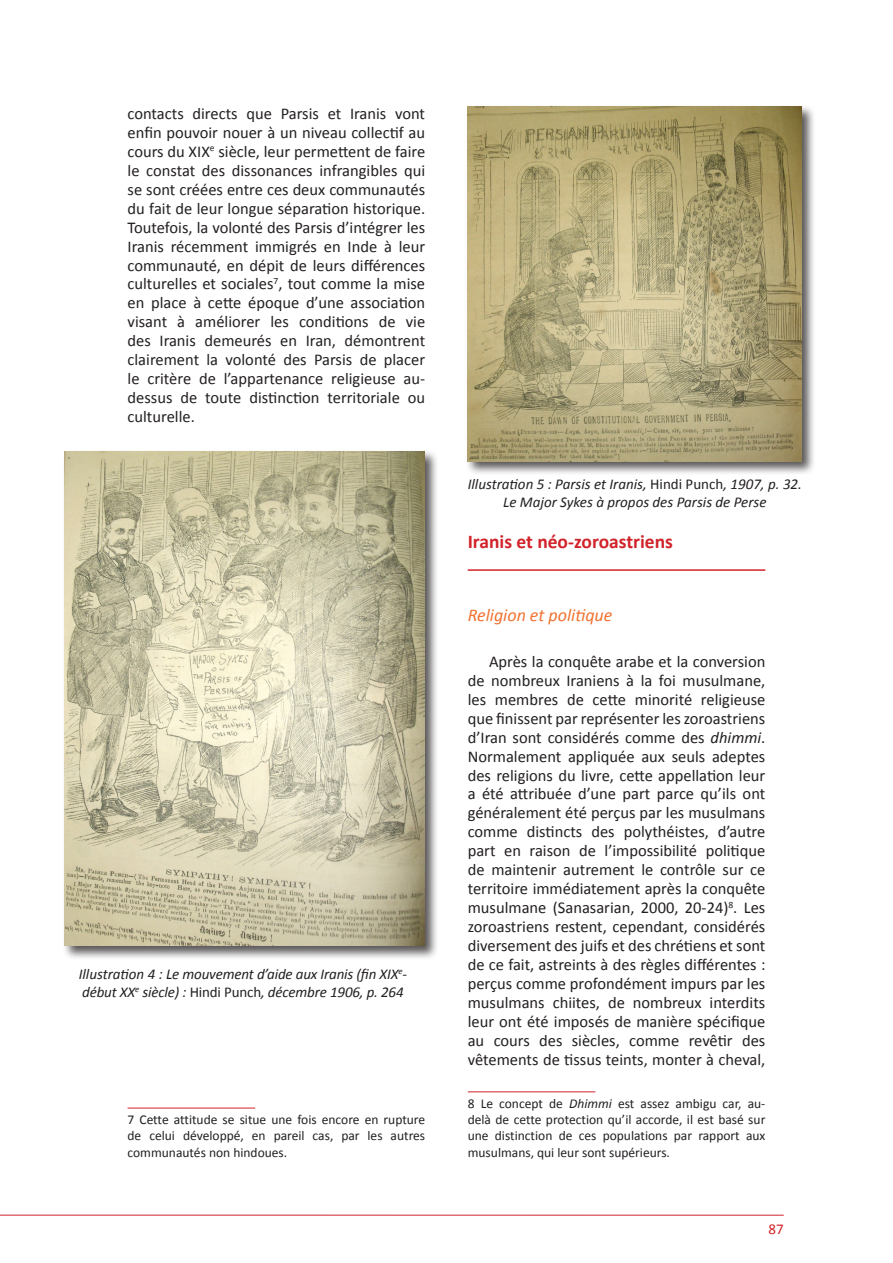
<style>
.page{position:relative;width:893px;height:1263px;background:#fff}
.page>*{position:absolute;margin:0;border:0;box-sizing:border-box;transform-origin:0 0}
.Titre_1{font:700 19.5px "Calibri";color:#d1232a}
.titre_2{font:italic 18px "Calibri";color:#f17230}
.Texte_article{font:16.5px/18.9px "Calibri";color:#231f20;text-align:justify}
.Légende{font:italic 15px/18px "Calibri";letter-spacing:-.005em;color:#231f20}
.t1{font:15px "Calibri";color:#d1232a}
.Note_de_bas_de_page{font:13.5px/16.2px "Calibri";color:#231f20;text-align:justify}
.s1{font-style:normal}
.s2{font-style:italic}
</style>
<div class="page">
<hr style="left:0;top:1215px;width:784px;height:1px;background:#d1232a">
<hr style="left:128px;top:1108px;width:127px;height:1px;background:#d1232a">
<hr style="left:468px;top:569px;width:297px;height:2px;background:#d1232a">
<hr style="left:468px;top:1091px;width:127px;height:1px;background:#d1232a">
<div style="left:62px;top:449px;width:377px;height:511px;background:#231f20;opacity:.75"></div>
<img style="left:65px;top:451px;width:360px;height:495px">
<div style="left:465px;top:104px;width:351px;height:372px;background:#231f20;opacity:.75"></div>
<img style="left:468px;top:106px;width:334px;height:355px">
<p class="Texte_article" style="left:128px;top:104px;width:299px">contacts directs que Parsis et Iranis vont enfin pouvoir nouer à un niveau collectif au cours du XIX<sup>e</sup> siècle, leur permettent de faire le constat des dissonances infrangibles qui se sont créées entre ces deux communautés du fait de leur longue séparation historique.<br>Toutefois, la volonté des Parsis d’intégrer les Iranis récemment immigrés en Inde à leur communauté, en dépit de leurs différences culturelles et sociales<sup>7</sup>, tout comme la mise en place à cette époque d’une association visant à améliorer les conditions de vie des Iranis demeurés en Iran, démontrent clairement la volonté des Parsis de placer le critère de l’appartenance religieuse au&shy;dessus de toute distinction territoriale ou culturelle.</p>
<p class="Légende" style="left:79px;top:964px;width:330px">Illustration 4 : Le mouvement d’aide aux Iranis (fin XIX<sup>e&shy;</sup>début XX<sup>e</sup> siècle) : <span class="s1">Hindi Punch</span>, décembre 1906, p. 264</p>
<p class="Note_de_bas_de_page" style="left:128px;top:1112px;width:299px">7 Cette attitude se situe une fois encore en rupture de celui développé, en pareil cas, par les autres communautés non hindoues.</p>
<p class="Légende" style="left:468px;top:474px;width:336px;text-align:center">Illustration 5 : Parsis et Iranis, <span class="s1">Hindi Punch</span>, 1907, p. 32.<br>Le Major Sykes à propos des Parsis de Perse</p>
<p class="Titre_1" style="left:468px;top:529px;width:207px">Iranis et néo-zoroastriens</p>
<p class="titre_2" style="left:468px;top:602px;width:146px">Religion et politique</p>
<p class="Texte_article" style="left:468px;top:652px;width:299px;text-indent:21px">Après la conquête arabe et la conversion de nombreux Iraniens à la foi musulmane, les membres de cette minorité religieuse que finissent par représenter les zoroastriens d’Iran sont considérés comme des <span class="s2">dhimmi</span>.<br>Normalement appliquée aux seuls adeptes des religions du livre, cette appellation leur a été attribuée d’une part parce qu’ils ont généralement été perçus par les musulmans comme distincts des polythéistes, d’autre part en raison de l’impossibilité politique de maintenir autrement le contrôle sur ce territoire immédiatement après la conquête musulmane (Sanasarian, 2000, 20-24)<sup>8</sup>. Les zoroastriens restent, cependant, considérés diversement des juifs et des chrétiens et sont de ce fait, astreints à des règles différentes : perçus comme profondément impurs par les musulmans chiites, de nombreux interdits leur ont été imposés de manière spécifique au cours des siècles, comme revêtir des vêtements de tissus teints, monter à cheval,</p>
<p class="Note_de_bas_de_page" style="left:468px;top:1095px;width:299px">8 Le concept de <span class="s2">Dhimmi</span> est assez ambigu car, au&shy;delà de cette protection qu’il accorde, il est basé sur une distinction de ces populations par rapport aux musulmans, qui leur sont supérieurs.</p>
<p class="t1" style="left:768px;top:1219px;width:17px">87</p>
</div>
